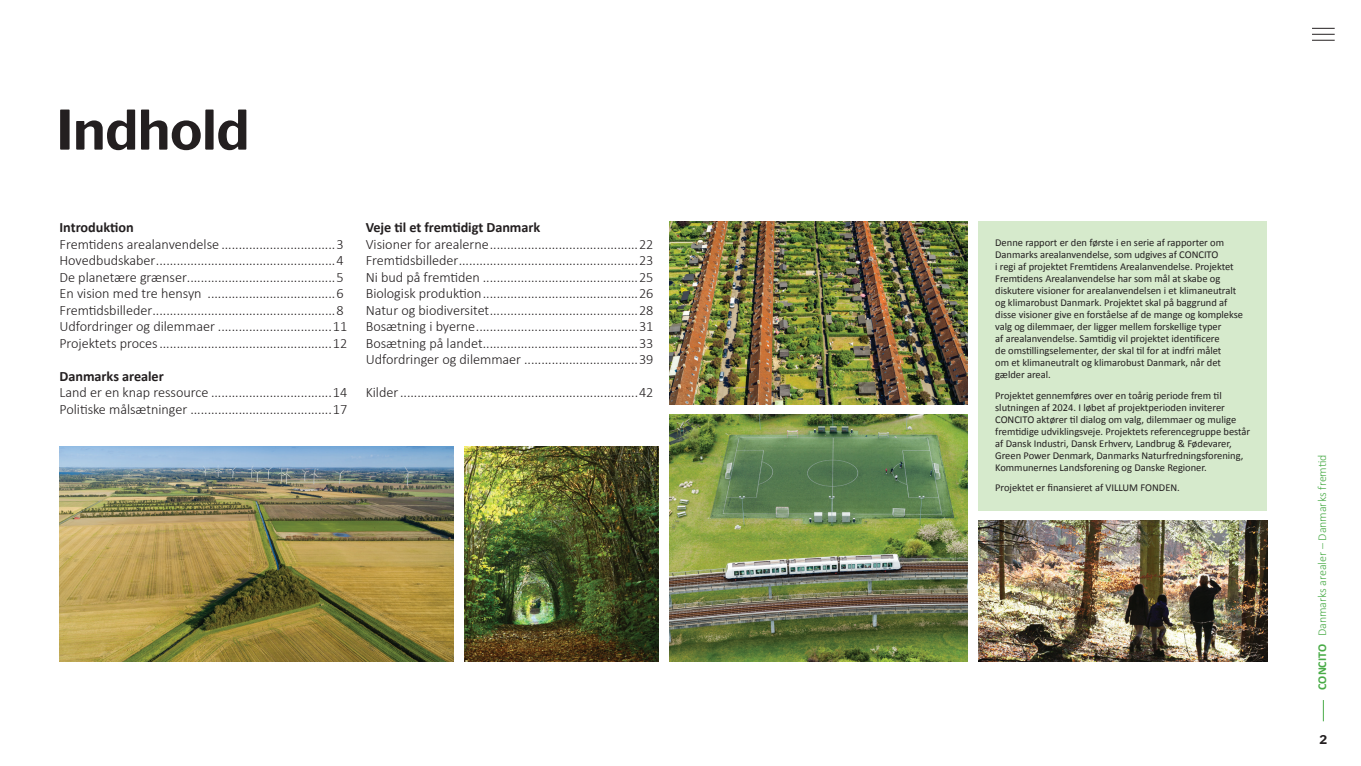
<style>
.page{position:relative;width:1361px;height:766px;background:#fff}
.page>*{position:absolute;margin:0;border:0;box-sizing:border-box;transform-origin:0 0}
.t1{font:100 54px "Libre Franklin";letter-spacing:-.005em;color:#231f20}
.t2{font:300 14.25px/16.5px "Calibri";letter-spacing:-.005em;color:#231f20}
.t3{font:700 14.25px "Calibri";letter-spacing:-.005em;color:#231f20}
.t4{font:300 12px "Calibri";letter-spacing:-.005em;color:#49ab47}
.t5{font:100 12px "Libre Franklin";color:#231f20}
.t6{font:10.5px/12px "Calibri";letter-spacing:-.005em;color:#231f20}
.s1{font-weight:700}
</style>
<div class="page">
<img style="left:60px;top:447px;width:393px;height:214px">
<img style="left:464px;top:447px;width:194px;height:214px">
<img style="left:978px;top:520px;width:289px;height:141px">
<img style="left:669px;top:414px;width:298px;height:247px">
<img style="left:669px;top:221px;width:298px;height:183px">
<svg style="left:1312px;top:28px;width:22px;height:13px"></svg>
<svg style="left:1323px;top:700px;width:1px;height:21px"></svg>
<div style="left:978px;top:221px;width:289px;height:289px;background:#d6eacc"></div>
<h1 class="t1" style="left:56px;top:88px;width:194px">Indhold</h1>
<p class="t3" style="left:60px;top:217px;width:76px">Introduktion</p>
<p class="t2" style="left:60px;top:235px;width:289px">Fremtidens arealanvendelse .................................3<br>Hovedbudskaber....................................................4<br>De planetære grænser...........................................5<br>En vision med tre hensyn .....................................6<br>Fremtidsbilleder.....................................................8<br>Udfordringer og dilemmaer .................................11<br>Projektets proces..................................................12</p>
<p class="t3" style="left:60px;top:366px;width:106px">Danmarks arealer</p>
<p class="t2" style="left:60px;top:384px;width:289px">Land er en knap ressource ...................................14<br>Politiske målsætninger .........................................17</p>
<p class="t3" style="left:366px;top:217px;width:176px">Veje til et fremtidigt Danmark</p>
<p class="t2" style="left:366px;top:235px;width:289px;text-align:justify">Visioner for arealerne...........................................22<br>Fremtidsbilleder....................................................23<br>Ni bud på fremtiden .............................................25<br>Biologisk produktion.............................................26<br>Natur og biodiversitet...........................................28<br>Bosætning i byerne...............................................31<br>Bosætning på landet.............................................33<br>Udfordringer og dilemmaer .................................39</p>
<p class="t2" style="left:366px;top:384px;width:289px">Kilder.....................................................................42</p>
<p class="t6" style="left:995px;top:236px;width:249px">Denne rapport er den første i en serie af rapporter om Danmarks arealanvendelse, som udgives af CONCITO<br>i regi af projektet Fremtidens Arealanvendelse. Projektet Fremtidens Arealanvendelse har som mål at skabe og diskutere visioner for arealanvendelsen i et klimaneutralt og klimarobust Danmark. Projektet skal på baggrund af disse visioner give en forståelse af de mange og komplekse valg og dilemmaer, der ligger mellem forskellige typer<br>af arealanvendelse. Samtidig vil projektet identificere<br>de omstillingselementer, der skal til for at indfri målet<br>om et klimaneutralt og klimarobust Danmark, når det gælder areal.</p>
<p class="t6" style="left:995px;top:389px;width:256px">Projektet gennemføres over en toårig periode frem til slutningen af 2024. I løbet af projektperioden inviterer CONCITO aktører til dialog om valg, dilemmaer og mulige fremtidige udviklingsveje. Projektets referencegruppe består af Dansk Industri, Dansk Erhverv, Landbrug &amp; Fødevarer, Green Power Denmark, Danmarks Naturfredningsforening, Kommunernes Landsforening og Danske Regioner.</p>
<p class="t6" style="left:995px;top:481px;width:186px">Projektet er finansieret af VILLUM FONDEN.</p>
<p class="t4" style="left:1314px;top:689px;width:237px;rotate:-90deg"><span class="s1">CONCITO</span> Danmarks arealer – Danmarks fremtid</p>
<p class="t5" style="left:1319px;top:730px;width:9px">2</p>
</div>
